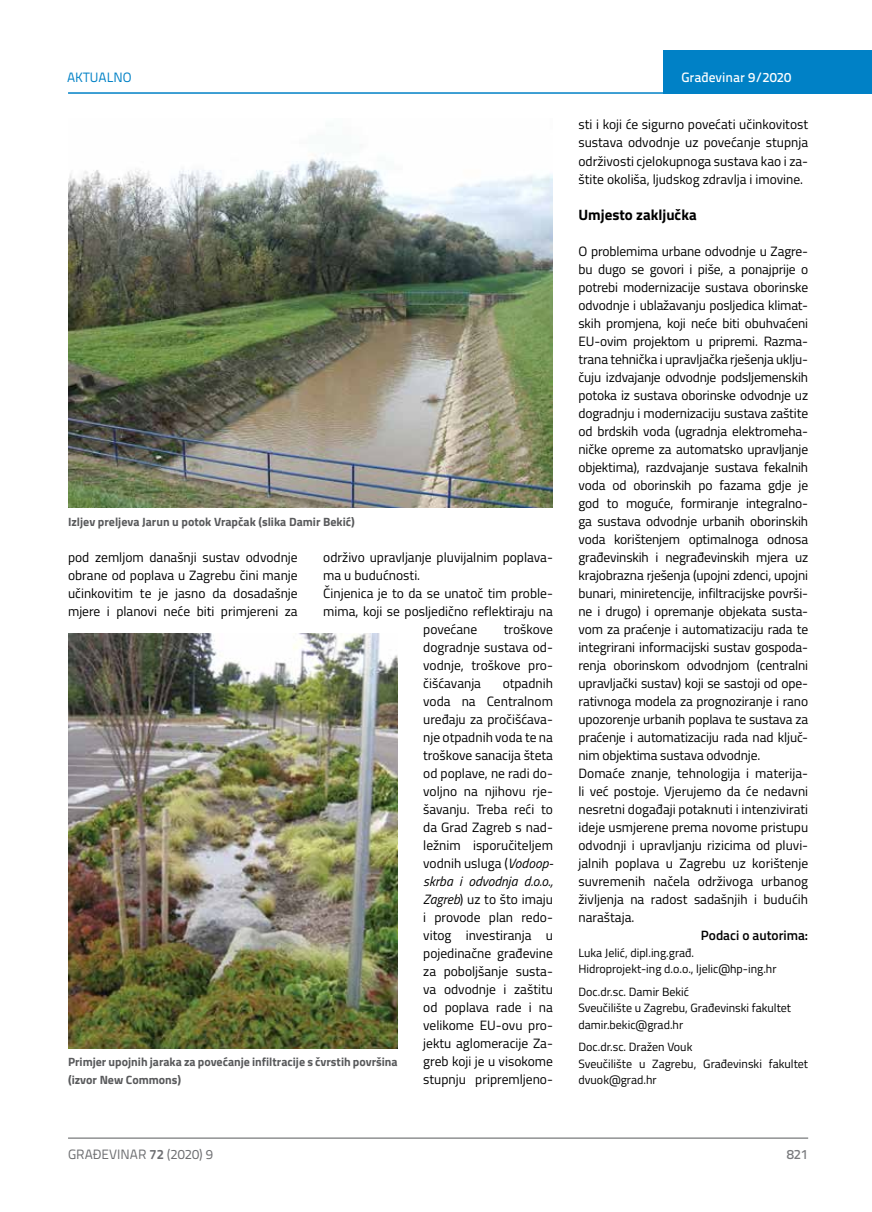
<style>
.page{position:relative;width:872px;height:1212px;background:#fff}
.page>*{position:absolute;margin:0;border:0;box-sizing:border-box;transform-origin:0 0}
.t1{font:700 15px "Titillium";color:#000}
.t2{font:13.5px/18px "Titillium";letter-spacing:-.01em;color:#000;text-align:justify}
.t3{font:13.5px "Titillium Text 22 L";color:#6d6e71}
.t4{font:500 13.5px "Titillium Text 22 L";color:#fff}
.t5{font:600 13.5px "Titillium";color:#000}
.t6{font:13.5px "Titillium Text 22 L";color:#0081c6}
.t7{font:500 13.5px "Titillium Text 22 L";color:#797a7d}
.t8{font:12px/16.5px "Titillium";color:#000}
.t9{font:700 12px/18px "Titillium";color:#58595b}
.s1{font-style:italic}
.s2{font-weight:700}
</style>
<div class="page">
<div style="left:663px;top:50px;width:209px;height:44px;background:#0081c6"></div>
<hr style="left:68px;top:92px;width:804px;height:2px;background:#0081c6">
<hr style="left:68px;top:1138px;width:740px;height:1px;background:#58595b">
<img style="left:68px;top:153px;width:485px;height:355px">
<img style="left:68px;top:634px;width:330px;height:414px">
<p class="t6" style="left:67px;top:68px;width:66px">AKTUALNO</p>
<p class="t4" style="left:681px;top:67px;width:111px">Građevinar 9/2020</p>
<p class="t9" style="left:68px;top:512px;width:288px">Izljev preljeva Jarun u potok Vrapčak (slika Damir Bekić)</p>
<p class="t2" style="left:68px;top:547px;width:231px">pod zemljom današnji sustav odvodnje obrane od poplava u Zagrebu čini manje učinkovitim te je jasno da dosadašnje mjere i planovi neće biti primjereni za</p>
<p class="t2" style="left:323px;top:547px;width:231px">održivo upravljanje pluvijalnim poplava-</p>
<p class="t2" style="left:323px;top:565px;width:98px">ma u budućnosti.</p>
<p class="t2" style="left:323px;top:583px;width:231px">Činjenica je to da se unatoč tim proble-</p>
<p class="t2" style="left:323px;top:601px;width:231px">mima, koji se posljedično reflektiraju na</p>
<p class="t2" style="left:423px;top:619px;width:56px">povećane</p>
<p class="t2" style="left:423px;top:619px;width:131px;text-indent:81px">troškove dogradnje sustava od&shy;vodnje, troškove pro&shy;čišćavanja</p>
<p class="t2" style="left:423px;top:674px;width:132px;text-indent:79px">otpadnih voda na Centralnom uređaju za pročišćava&shy;nje otpadnih voda te na troškove sanacija šteta od poplave, ne radi do&shy;voljno na njihovu rje&shy;šavanju. Treba reći to da Grad Zagreb s nad&shy;ležnim isporučiteljem vodnih usluga (<span class="s1">Vodoop&shy;skrba i odvodnja d.o.o., Zagreb</span>) uz to što imaju i provode plan redo&shy;vitog investiranja u pojedinačne građevine za poboljšanje susta&shy;va odvodnje i zaštitu od poplava rade i na velikome EU-ovu pro&shy;jektu aglomeracije Za&shy;greb koji je u visokome stupnju pripremljeno-</p>
<p class="t9" style="left:68px;top:1052px;width:331px">Primjer upojnih jaraka za povećanje infiltracije s čvrstih površina (izvor New Commons)</p>
<p class="t2" style="left:578px;top:115px;width:231px">sti i koji će sigurno povećati učinkovitost sustava odvodnje uz povećanje stupnja održivosti cjelokupnoga sustava kao i za&shy;štite okoliša, ljudskog zdravlja i imovine.</p>
<p class="t1" style="left:578px;top:203px;width:120px">Umjesto zaključka</p>
<p class="t2" style="left:578px;top:241px;width:231px;text-align:left">O problemima urbane odvodnje u Zagre&shy;bu dugo se govori i piše, a ponajprije o potrebi modernizacije sustava oborinske odvodnje i ublažavanju posljedica klimat&shy;skih promjena, koji neće biti obuhvaćeni EU-ovim projektom u pripremi. Razma&shy;trana tehnička i upravljačka rješenja uklju&shy;čuju izdvajanje odvodnje podsljemenskih potoka iz sustava oborinske odvodnje uz dogradnju i modernizaciju sustava zaštite od brdskih voda (ugradnja elektromeha&shy;ničke opreme za automatsko upravljanje objektima), razdvajanje sustava fekalnih voda od oborinskih po fazama gdje je god to moguće, formiranje integralno&shy;ga sustava odvodnje urbanih oborinskih voda korištenjem optimalnoga odnosa građevinskih i negrađevinskih mjera uz krajobrazna rješenja (upojni zdenci, upojni bunari, miniretencije, infiltracijske površi&shy;ne i drugo) i opremanje objekata susta&shy;vom za praćenje i automatizaciju rada te integrirani informacijski sustav gospoda&shy;renja oborinskom odvodnjom (centralni upravljački sustav) koji se sastoji od ope&shy;rativnoga modela za prognoziranje i rano upozorenje urbanih poplava te sustava za praćenje i automatizaciju rada nad ključ&shy;nim objektima sustava odvodnje.<br>Domaće znanje, tehnologija i materija&shy;li već postoje. Vjerujemo da će nedavni nesretni događaji potaknuti i intenzivirati ideje usmjerene prema novome pristupu odvodnji i upravljanju rizicima od pluvi&shy;jalnih poplava u Zagrebu uz korištenje suvremenih načela održivoga urbanog življenja na radost sadašnjih i budućih naraštaja.</p>
<p class="t5" style="left:701px;top:925px;width:109px">Podaci o autorima:</p>
<p class="t8" style="left:578px;top:944px;width:200px">Luka Jelić, dipl.ing.građ.<br>Hidroprojekt-ing d.o.o., ljelic@hp-ing.hr</p>
<p class="t8" style="left:578px;top:983px;width:214px">Doc.dr.sc. Damir Bekić<br>Sveučilište u Zagrebu, Građevinski fakultet damir.bekic@grad.hr</p>
<p class="t8" style="left:578px;top:1038px;width:231px">Doc.dr.sc. Dražen Vouk<br>Sveučilište u Zagrebu, Građevinski fakultet dvuok@grad.hr</p>
<p class="t3" style="left:68px;top:1144px;width:146px">GRAĐEVINAR <span class="s2">72</span> (2020) 9</p>
<p class="t7" style="left:786px;top:1144px;width:23px">821</p>
</div>
